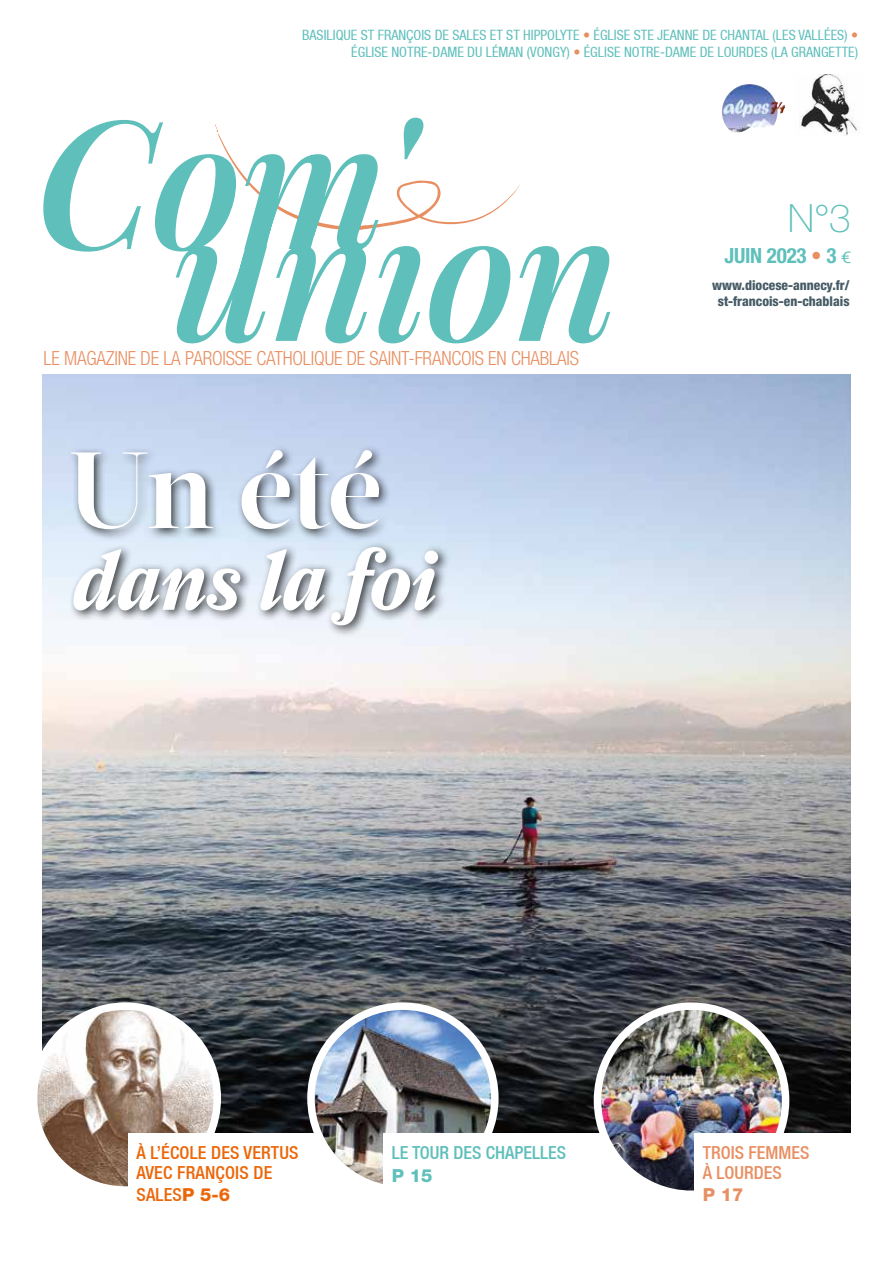
<style>
.page{position:relative;width:893px;height:1263px;background:#fff}
.page>*{position:absolute;margin:0;border:0;box-sizing:border-box;transform-origin:0 0}
.t1{font:700 108px "Acta Display";color:#fff}
.t2{font:italic 700 82.5px "Farnham Display";color:#fff}
.t3{font:100 39px "Helvetica Neue LT Std";color:#5ebfbb}
.t4{font:700 condensed 21px "Helvetica Neue LT Std";letter-spacing:-.01em;color:#5ebfbb}
.t5{font:300 condensed 19.5px "Helvetica Neue LT Std";letter-spacing:-.01em;color:#e88f62}
.t6{font:500 condensed 18px/19.5px "Helvetica Neue";letter-spacing:.01em;color:#ec6608}
.t7{font:500 condensed 18px/19.5px "Helvetica Neue";color:#e88f62}
.t8{font:500 condensed 18px "Helvetica Neue";color:#5ebfbb}
.t9{font:800 18px "Helvetica Neue LT Std";color:#e88f62}
.t10{font:800 18px "Helvetica Neue LT Std";color:#5ebfbb}
.t11{font:condensed 14.25px/17.1px "Helvetica Neue";color:#5ebfbb;text-align:right}
.t12{font:800 condensed 13.5px/16.2px "Helvetica Neue LT Std";color:#455a64;text-align:center}
.s1{color:#e88f62}
.s2{font-family:"ITC Eras Std";font-weight:500;font-stretch:normal;font-size:16.95px}
.s3{font-family:"Helvetica Neue LT Std";font-weight:800;font-stretch:normal}
</style>
<div class="page">
<img style="left:43px;top:374px;width:807px;height:758px">
<img style="left:33px;top:1006px;width:184px;height:184px;border-radius:92px">
<div style="left:30px;top:1002px;width:191px;height:192px;border:8px solid #fff;border-radius:50%"></div>
<img style="left:597px;top:1006px;width:189px;height:188px;border-radius:94px">
<div style="left:594px;top:1002px;width:195px;height:196px;border:8px solid #fff;border-radius:50%"></div>
<div style="left:128px;top:1134px;width:209px;height:101px;background:#fff"></div>
<div style="left:694px;top:1134px;width:167px;height:97px;background:#fff"></div>
<div style="left:67px;top:444px;width:324px;height:98px;background:#000;opacity:.75"></div>
<div style="left:68px;top:542px;width:383px;height:95px;background:#000;opacity:.75"></div>
<img style="left:311px;top:1006px;width:184px;height:184px;border-radius:92px">
<div style="left:307px;top:1002px;width:192px;height:192px;border:8px solid #fff;border-radius:50%"></div>
<div style="left:383px;top:1134px;width:207px;height:105px;background:#fff"></div>
<svg style="left:43px;top:118px;width:567px;height:226px"></svg>
<img style="left:799px;top:74px;width:60px;height:62px">
<img style="left:721px;top:84px;width:65px;height:49px">
<p class="t11" style="left:302px;top:26px;width:557px">BASILIQUE ST FRANÇOIS DE SALES ET ST HIPPOLYTE <span class="s1">•</span> ÉGLISE STE JEANNE DE CHANTAL (LES VALLÉES) <span class="s1">•<br></span>ÉGLISE NOTRE-DAME DU LÉMAN (VONGY) <span class="s1">•</span> ÉGLISE NOTRE-DAME DE LOURDES (LA GRANGETTE)</p>
<h3 class="t3" style="left:788px;top:196px;width:64px">N°3</h3>
<h3 class="t4" style="left:724px;top:243px;width:128px">Juin 2023 <span class="s1">•</span> 3 <span class="s2">€</span></h3>
<h3 class="t5" style="left:44px;top:347px;width:537px">LE MAGAZINE DE LA PAROISSE CATHOLIQUE DE SAINT-FRANCOIS EN CHABLAIS</h3>
<h1 class="t1" style="left:68px;top:426px;width:315px">Un été</h1>
<h2 class="t2" style="left:73px;top:532px;width:366px">dans la foi</h2>
<p class="t12" style="left:712px;top:277px;width:139px">www.diocese-annecy.fr/ st-francois-en-chablais</p>
<p class="t6" style="left:136px;top:1143px;width:164px">À L’ÉCOLE DES VERTUS<br>AVEC FRANÇOIS DE</p>
<p class="t6" style="left:136px;top:1185px;width:95px">SALES<span class="s3">P 5-6</span></p>
<p class="t8" style="left:392px;top:1142px;width:176px">LE TOUR DES CHAPELLES</p>
<p class="t10" style="left:392px;top:1165px;width:42px">P 15</p>
<p class="t7" style="left:703px;top:1143px;width:108px">TROIS FEMMES<br>À LOURDES</p>
<p class="t9" style="left:703px;top:1184px;width:42px">P 17</p>
</div>
